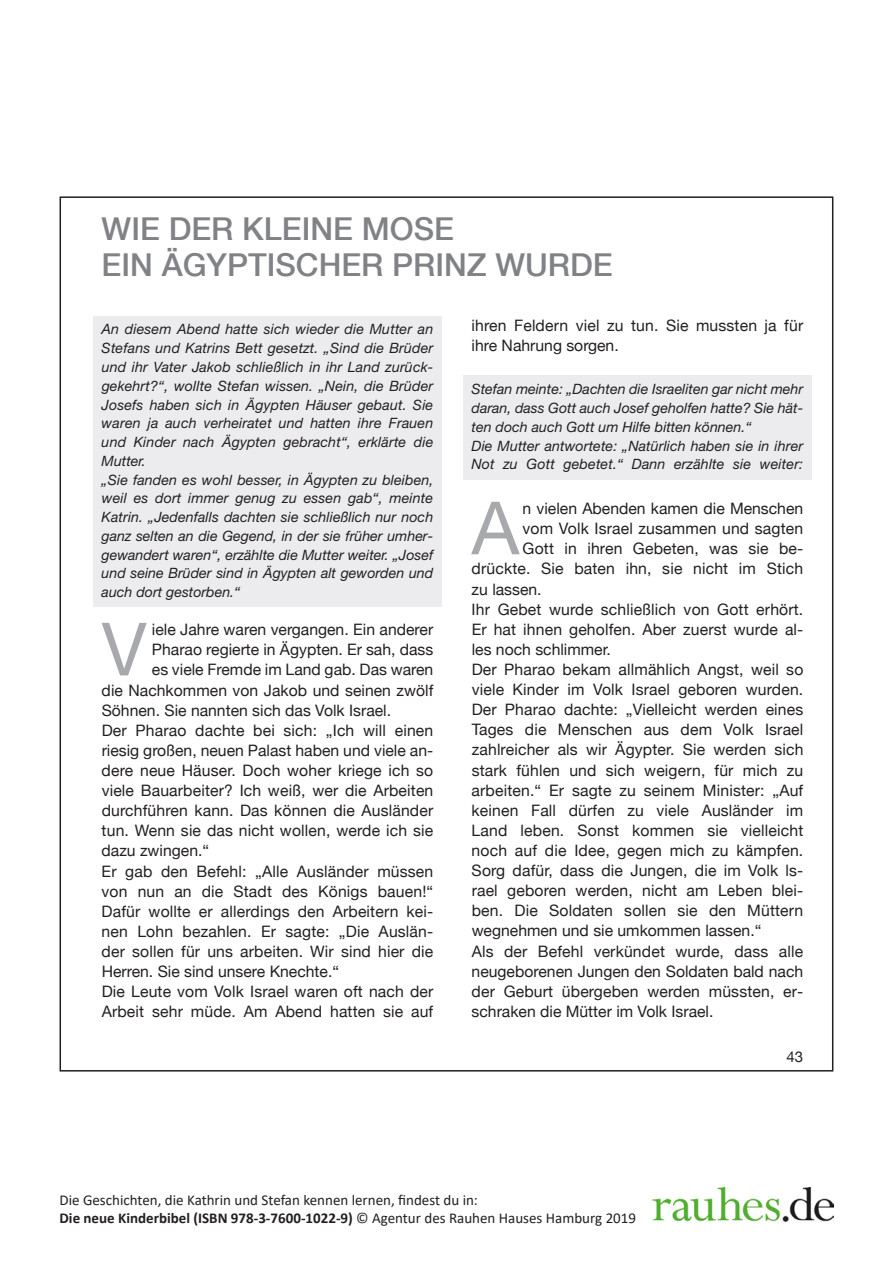
<style>
.page{position:relative;width:893px;height:1268px;background:#fff}
.page>*{position:absolute;margin:0;border:0;box-sizing:border-box;transform-origin:0 0}
.t1{font:73.5px "Helvetica Neue";color:#a8a9ad}
.t2{font:500 31.5px/36px "Helvetica Neue";color:#808285}
.t3{font:15.75px/20.1px "Helvetica Neue";letter-spacing:.01em;color:#231f20}
.t4{font:15px/18px "Calibri";color:#231f20}
.t5{font:15px "Helvetica Neue";color:#231f20}
.t6{font:italic 14.25px/18.8px "Helvetica Neue LT";letter-spacing:.01em;color:#231f20}
.s1{font-weight:700}
</style>
<div class="page">
<div style="left:93px;top:316px;width:349px;height:290px;background:#ececee"></div>
<div style="left:463px;top:375px;width:349px;height:105px;background:#ececee"></div>
<img style="left:653px;top:1187px;width:180px;height:36px">
<h2 class="t2" style="left:102px;top:210px;width:513px">WIE DER KLEINE MOSE<br>EIN ÄGYPTISCHER PRINZ WURDE</h2>
<p class="t6" style="left:102px;top:320px;width:334px">An diesem Abend hatte sich wieder die Mutter an Stefans und Katrins Bett gesetzt. „Sind die Brüder und ihr Vater Jakob schließlich in ihr Land zurück&shy;gekehrt?“, wollte Stefan wissen. „Nein, die Brüder Josefs haben sich in Ägypten Häuser gebaut. Sie waren ja auch verheiratet und hatten ihre Frauen und Kinder nach Ägypten gebracht“, erklärte die Mutter.<br>„Sie fanden es wohl besser, in Ägypten zu bleiben, weil es dort immer genug zu essen gab“, meinte Katrin. „Jedenfalls dachten sie schließlich nur noch ganz selten an die Gegend, in der sie früher umher&shy;gewandert waren“, erzählte die Mutter weiter. „Josef und seine Brüder sind in Ägypten alt geworden und auch dort gestorben.“</p>
<h1 class="t1" style="left:102px;top:596px;width:46px">V</h1>
<p class="t3" style="left:152px;top:620px;width:283px">iele Jahre waren vergangen. Ein anderer</p>
<p class="t3" style="left:152px;top:640px;width:283px">Pharao regierte in Ägypten. Er sah, dass</p>
<p class="t3" style="left:152px;top:660px;width:283px">es viele Fremde im Land gab. Das waren</p>
<p class="t3" style="left:102px;top:680px;width:333px">die Nachkommen von Jakob und seinen zwölf</p>
<p class="t3" style="left:102px;top:700px;width:291px">Söhnen. Sie nannten sich das Volk Israel.</p>
<p class="t3" style="left:102px;top:720px;width:333px">Der Pharao dachte bei sich: „Ich will einen</p>
<p class="t3" style="left:102px;top:741px;width:333px">riesig großen, neuen Palast haben und viele an-</p>
<p class="t3" style="left:102px;top:761px;width:333px">dere neue Häuser. Doch woher kriege ich so</p>
<p class="t3" style="left:102px;top:781px;width:333px">viele Bauarbeiter? Ich weiß, wer die Arbeiten</p>
<p class="t3" style="left:102px;top:801px;width:333px">durchführen kann. Das können die Ausländer</p>
<p class="t3" style="left:102px;top:821px;width:333px">tun. Wenn sie das nicht wollen, werde ich sie</p>
<p class="t3" style="left:102px;top:841px;width:109px">dazu zwingen.“</p>
<p class="t3" style="left:102px;top:861px;width:333px">Er gab den Befehl: „Alle Ausländer müssen</p>
<p class="t3" style="left:102px;top:881px;width:333px">von nun an die Stadt des Königs bauen!“</p>
<p class="t3" style="left:102px;top:901px;width:333px">Dafür wollte er allerdings den Arbeitern kei-</p>
<p class="t3" style="left:102px;top:921px;width:333px">nen Lohn bezahlen. Er sagte: „Die Auslän-</p>
<p class="t3" style="left:102px;top:942px;width:333px">der sollen für uns arbeiten. Wir sind hier die</p>
<p class="t3" style="left:102px;top:962px;width:239px">Herren. Sie sind unsere Knechte.“</p>
<p class="t3" style="left:102px;top:982px;width:333px">Die Leute vom Volk Israel waren oft nach der</p>
<p class="t3" style="left:102px;top:1002px;width:333px">Arbeit sehr müde. Am Abend hatten sie auf</p>
<p class="t3" style="left:472px;top:316px;width:333px">ihren Feldern viel zu tun. Sie mussten ja für ihre Nahrung sorgen.</p>
<p class="t6" style="left:471px;top:379px;width:333px">Stefan meinte: „Dachten die Israeliten gar nicht mehr daran, dass Gott auch Josef geholfen hatte? Sie hät&shy;ten doch auch Gott um Hilfe bitten können.“<br>Die Mutter antwortete: „Natürlich haben sie in ihrer Not zu Gott gebetet.“ Dann erzählte sie weiter:</p>
<h1 class="t1" style="left:472px;top:475px;width:49px">A</h1>
<p class="t3" style="left:523px;top:499px;width:282px">n vielen Abenden kamen die Menschen</p>
<p class="t3" style="left:523px;top:519px;width:282px">vom Volk Israel zusammen und sagten</p>
<p class="t3" style="left:523px;top:539px;width:282px">Gott in ihren Gebeten, was sie be-</p>
<p class="t3" style="left:472px;top:559px;width:333px">drückte. Sie baten ihn, sie nicht im Stich</p>
<p class="t3" style="left:472px;top:579px;width:71px">zu lassen.</p>
<p class="t3" style="left:472px;top:599px;width:333px">Ihr Gebet wurde schließlich von Gott erhört.</p>
<p class="t3" style="left:472px;top:620px;width:333px">Er hat ihnen geholfen. Aber zuerst wurde al-</p>
<p class="t3" style="left:472px;top:640px;width:141px">les noch schlimmer.</p>
<p class="t3" style="left:472px;top:660px;width:333px">Der Pharao bekam allmählich Angst, weil so</p>
<p class="t3" style="left:472px;top:680px;width:333px">viele Kinder im Volk Israel geboren wurden.</p>
<p class="t3" style="left:472px;top:700px;width:333px">Der Pharao dachte: „Vielleicht werden eines</p>
<p class="t3" style="left:472px;top:720px;width:333px">Tages die Menschen aus dem Volk Israel</p>
<p class="t3" style="left:472px;top:740px;width:333px">zahlreicher als wir Ägypter. Sie werden sich</p>
<p class="t3" style="left:472px;top:760px;width:333px">stark fühlen und sich weigern, für mich zu</p>
<p class="t3" style="left:472px;top:780px;width:333px">arbeiten.“ Er sagte zu seinem Minister: „Auf</p>
<p class="t3" style="left:472px;top:800px;width:333px">keinen Fall dürfen zu viele Ausländer im</p>
<p class="t3" style="left:472px;top:821px;width:333px">Land leben. Sonst kommen sie vielleicht</p>
<p class="t3" style="left:472px;top:841px;width:333px">noch auf die Idee, gegen mich zu kämpfen.</p>
<p class="t3" style="left:472px;top:861px;width:333px">Sorg dafür, dass die Jungen, die im Volk ls-</p>
<p class="t3" style="left:472px;top:881px;width:333px">rael geboren werden, nicht am Leben blei-</p>
<p class="t3" style="left:472px;top:901px;width:333px">ben. Die Soldaten sollen sie den Müttern</p>
<p class="t3" style="left:472px;top:921px;width:291px">wegnehmen und sie umkommen lassen.“</p>
<p class="t3" style="left:472px;top:941px;width:333px">Als der Befehl verkündet wurde, dass alle</p>
<p class="t3" style="left:472px;top:961px;width:333px">neugeborenen Jungen den Soldaten bald nach</p>
<p class="t3" style="left:472px;top:981px;width:333px">der Geburt übergeben werden müssten, er-</p>
<p class="t3" style="left:472px;top:1001px;width:243px">schraken die Mütter im Volk Israel.</p>
<p class="t5" style="left:787px;top:1045px;width:18px">43</p>
<p class="t4" style="left:60px;top:1190px;width:578px">Die Geschichten, die Kathrin und Stefan kennen lernen, findest du in:<br><span class="s1">Die neue Kinderbibel (ISBN 978-3-7600-1022-9)</span> © Agentur des Rauhen Hauses Hamburg 2019</p>
</div>
